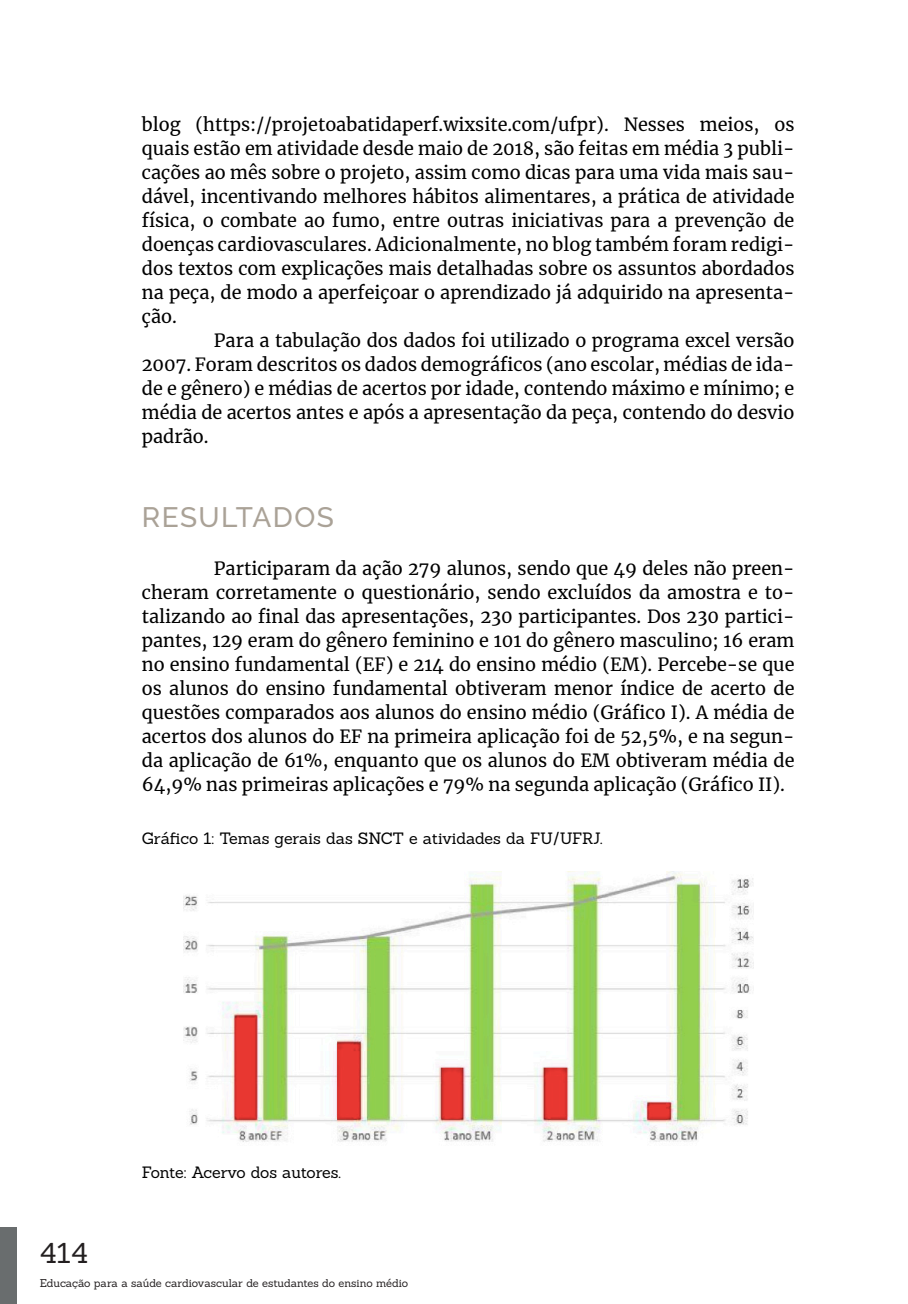
<style>
.page{position:relative;width:908px;height:1304px;background:#fff}
.page>*{position:absolute;margin:0;border:0;box-sizing:border-box;transform-origin:0 0}
.t1{font:500 28px "Raleway";letter-spacing:.05em;color:#aaa297}
.t2{font:28px "Sanchez";color:#231f20}
.t3{font:18px/24px "Merriweather";color:#000;text-align:justify}
.t4{font:16px "Sanchez";letter-spacing:-.005em;color:#000}
.t5{font:11px "Sanchez";letter-spacing:-.005em;color:#231f20}
</style>
<div class="page">
<div style="left:0;top:1227px;width:17px;height:77px;background:#696d6e"></div>
<img style="left:183px;top:871px;width:569px;height:271px">
<p class="t3" style="left:142px;top:112px;width:654px">blog (https://projetoabatidaperf.wixsite.com/ufpr). Nesses meios, os quais estão em atividade desde maio de 2018, são feitas em média 3 publi&shy;cações ao mês sobre o projeto, assim como dicas para uma vida mais sau&shy;dável, incentivando melhores hábitos alimentares, a prática de atividade física, o combate ao fumo, entre outras iniciativas para a prevenção de doenças cardiovasculares. Adicionalmente, no blog também foram redigi&shy;dos textos com explicações mais detalhadas sobre os assuntos abordados na peça, de modo a aperfeiçoar o aprendizado já adquirido na apresenta&shy;ção.</p>
<p class="t3" style="left:142px;top:328px;width:654px;text-indent:72px">Para a tabulação dos dados foi utilizado o programa excel versão 2007. Foram descritos os dados demográficos (ano escolar, médias de ida&shy;de e gênero) e médias de acertos por idade, contendo máximo e mínimo; e média de acertos antes e após a apresentação da peça, contendo do desvio padrão.</p>
<p class="t1" style="left:142px;top:501px;width:193px">RESULTADOS</p>
<p class="t3" style="left:142px;top:556px;width:654px;text-indent:72px">Participaram da ação 279 alunos, sendo que 49 deles não preen&shy;cheram corretamente o questionário, sendo excluídos da amostra e to&shy;talizando ao final das apresentações, 230 participantes. Dos 230 partici&shy;pantes, 129 eram do gênero feminino e 101 do gênero masculino; 16 eram no ensino fundamental (EF) e 214 do ensino médio (EM). Percebe-se que os alunos do ensino fundamental obtiveram menor índice de acerto de questões comparados aos alunos do ensino médio (Gráfico I). A média de acertos dos alunos do EF na primeira aplicação foi de 52,5%, e na segun&shy;da aplicação de 61%, enquanto que os alunos do EM obtiveram média de 64,9% nas primeiras aplicações e 79% na segunda aplicação (Gráfico II).</p>
<p class="t4" style="left:142px;top:828px;width:462px">Gráfico 1: Temas gerais das SNCT e atividades da FU/UFRJ.</p>
<p class="t4" style="left:142px;top:1162px;width:200px">Fonte: Acervo dos autores.</p>
<h1 class="t2" style="left:40px;top:1234px;width:50px">414</h1>
<p class="t5" style="left:40px;top:1276px;width:370px">Educação para a saúde cardiovascular de estudantes do ensino médio</p>
</div>
